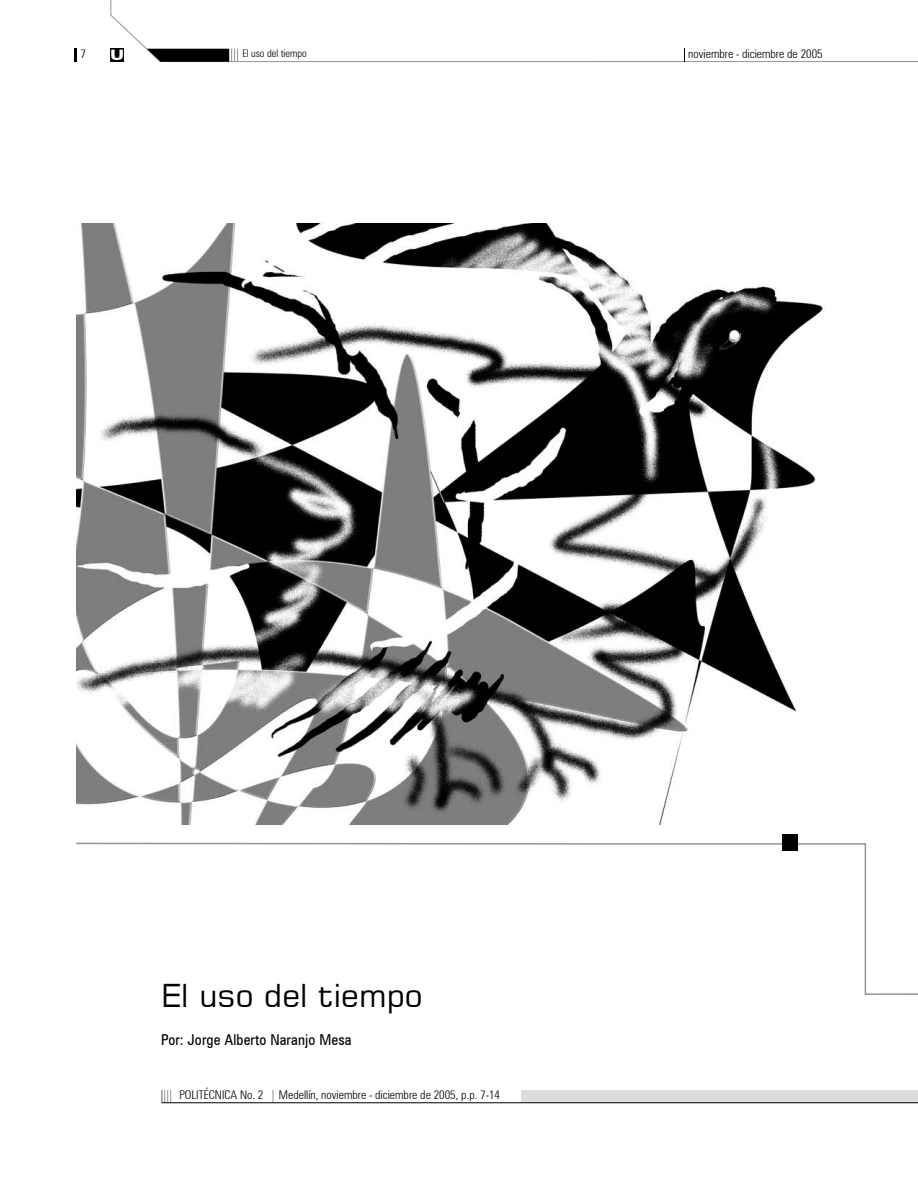
<style>
.page{position:relative;width:918px;height:1188px;background:#fff}
.page>*{position:absolute;margin:0;border:0;box-sizing:border-box;transform-origin:0 0}
.t1{font:31.5px "Square 721 BT";color:#000}
.t2{font:condensed 15px "Zurich BT";letter-spacing:.01em;color:#000}
.t3{font:900 expanded 14.4px "Zurich BT";color:#fff}
.t4{font:300 condensed 12px "Zurich BT";color:#000}
.t5{font:300 condensed 10.5px "Zurich BT";color:#000}
</style>
<div class="page">
<svg style="left:110px;top:0;width:808px;height:62px"></svg>
<svg style="left:684px;top:49px;width:1px;height:13px"></svg>
<div style="left:110px;top:49px;width:14px;height:13px;background:#000"></div>
<svg style="left:147px;top:49px;width:91px;height:13px"></svg>
<img style="left:77px;top:223px;width:746px;height:601px">
<svg style="left:76px;top:842px;width:842px;height:153px"></svg>
<div style="left:783px;top:835px;width:15px;height:16px;background:#000"></div>
<div style="left:522px;top:1090px;width:396px;height:13px;background:#dcddde"></div>
<svg style="left:273px;top:1090px;width:1px;height:13px"></svg>
<svg style="left:162px;top:1090px;width:9px;height:13px"></svg>
<hr style="left:162px;top:1103px;width:756px;height:1px;background:#000">
<svg style="left:74px;top:49px;width:3px;height:13px"></svg>
<p class="t3" style="left:111px;top:47px;width:15px">U</p>
<p class="t5" style="left:242px;top:47px;width:66px">El uso del tiempo</p>
<p class="t4" style="left:688px;top:46px;width:136px">noviembre - diciembre de 2005</p>
<h1 class="t1" style="left:161px;top:976px;width:263px">El uso del tiempo</h1>
<p class="t2" style="left:161px;top:1030px;width:192px">Por: Jorge Alberto Naranjo Mesa</p>
<p class="t4" style="left:180px;top:1087px;width:84px">POLITÉCNICA No. 2</p>
<p class="t4" style="left:279px;top:1087px;width:222px">Medellín, noviembre - diciembre de 2005, p.p. 7-14</p>
</div>
